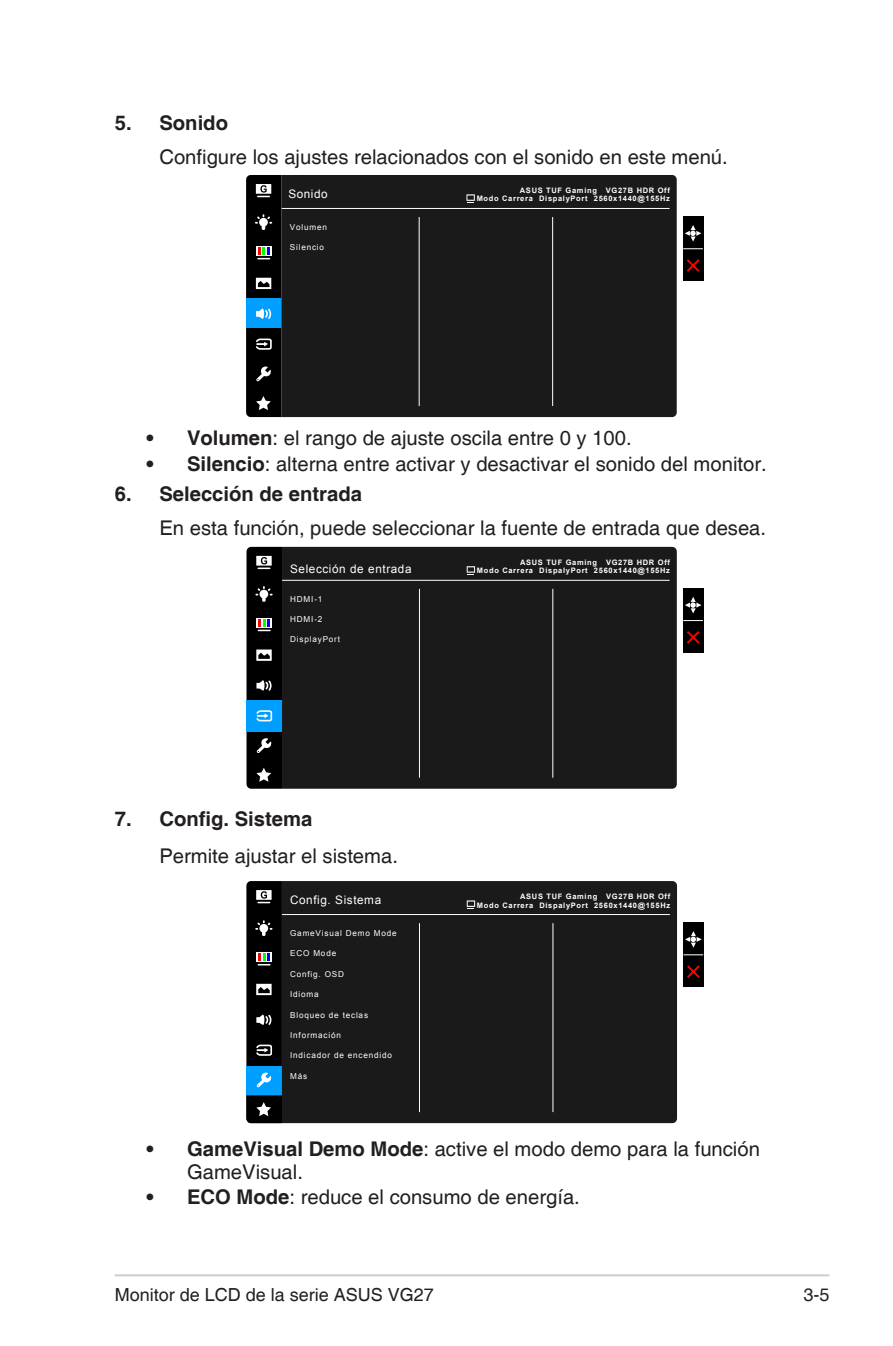
<style>
.page{position:relative;width:893px;height:1346px;background:#fff}
.page>*{position:absolute;margin:0;border:0;box-sizing:border-box;transform-origin:0 0}
.t1{font:20.25px/22.5px "Helvetica";color:#231f20}
.t2{font:700 20.25px "Helvetica";color:#231f20}
.t3{font:18px "Helvetica";color:#231f20}
.t4{font:11.7px "Arial";letter-spacing:.05em;color:#fff}
.t5{font:8.1px "Arial";letter-spacing:.1em;color:#fff}
.t6{font:700 7.42px/8.8px "Arial";letter-spacing:.09em;color:#fff;text-align:right}
.s1{font-weight:700}
</style>
<div class="page">
<hr style="left:115px;top:1274px;width:714px;height:2px;background:#d1d2d4">
<div style="left:282px;top:175px;width:395px;height:242px;background:#1a1a1a"></div>
<hr style="left:282px;top:208px;width:388px;height:1px;background:#fff">
<hr style="left:419px;top:217px;width:1px;height:189px;background:#fff">
<hr style="left:552px;top:217px;width:1px;height:189px;background:#fff">
<div style="left:683px;top:216px;width:20px;height:65px;background:#000"></div>
<svg style="left:683px;top:248px;width:20px;height:1px"></svg>
<svg style="left:685px;top:225px;width:16px;height:17px"></svg>
<svg style="left:687px;top:259px;width:12px;height:13px"></svg>
<svg style="left:466px;top:194px;width:9px;height:7px"></svg>
<svg style="left:467px;top:195px;width:7px;height:8px"></svg>
<svg style="left:246px;top:175px;width:36px;height:242px;background:#1a2c37"></svg>
<div style="left:282px;top:547px;width:395px;height:242px;background:#1a1a1a"></div>
<hr style="left:282px;top:580px;width:388px;height:1px;background:#fff">
<hr style="left:419px;top:589px;width:1px;height:189px;background:#fff">
<hr style="left:552px;top:589px;width:1px;height:189px;background:#fff">
<div style="left:683px;top:588px;width:20px;height:65px;background:#000"></div>
<svg style="left:683px;top:620px;width:20px;height:1px"></svg>
<svg style="left:685px;top:597px;width:16px;height:16px"></svg>
<svg style="left:687px;top:631px;width:12px;height:13px"></svg>
<svg style="left:467px;top:566px;width:8px;height:7px"></svg>
<svg style="left:468px;top:567px;width:6px;height:8px"></svg>
<svg style="left:247px;top:547px;width:35px;height:242px;background:#192c38"></svg>
<div style="left:282px;top:881px;width:395px;height:242px;background:#1a1a1a"></div>
<hr style="left:282px;top:914px;width:388px;height:1px;background:#fff">
<hr style="left:419px;top:923px;width:1px;height:189px;background:#fff">
<hr style="left:553px;top:923px;width:1px;height:189px;background:#fff">
<div style="left:683px;top:922px;width:20px;height:65px;background:#000"></div>
<svg style="left:683px;top:954px;width:20px;height:1px"></svg>
<svg style="left:685px;top:931px;width:17px;height:17px"></svg>
<svg style="left:687px;top:965px;width:13px;height:13px"></svg>
<svg style="left:467px;top:900px;width:8px;height:7px"></svg>
<svg style="left:468px;top:901px;width:6px;height:8px"></svg>
<svg style="left:246px;top:881px;width:36px;height:242px;background:#1e2f3a"></svg>
<p class="t2" style="left:115px;top:110px;width:115px">5. Sonido</p>
<p class="t1" style="left:159px;top:146px;width:570px">Configure los ajustes relacionados con el sonido en este menú.</p>
<p class="t6" style="left:477px;top:186px;width:195px">ASUS TUF Gaming VG27B HDR Off<br>Modo Carrera DispalyPort 2560x1440@155Hz</p>
<p class="t5" style="left:290px;top:222px;width:39px">Volumen</p>
<p class="t5" style="left:290px;top:242px;width:36px">Silencio</p>
<p class="t4" style="left:288px;top:186px;width:41px">Sonido</p>
<p class="t1" style="left:147px;top:427px;width:487px"><span class="s1">• Volumen</span>: el rango de ajuste oscila entre 0 y 100.</p>
<p class="t1" style="left:147px;top:453px;width:622px"><span class="s1">• Silencio</span>: alterna entre activar y desactivar el sonido del monitor.</p>
<p class="t2" style="left:115px;top:482px;width:249px">6. Selección de entrada</p>
<p class="t1" style="left:159px;top:518px;width:608px">En esta función, puede seleccionar la fuente de entrada que desea.</p>
<p class="t6" style="left:477px;top:558px;width:195px">ASUS TUF Gaming VG27B HDR Off<br>Modo Carrera DispalyPort 2560x1440@155Hz</p>
<p class="t5" style="left:290px;top:593px;width:34px">HDMI-1</p>
<p class="t5" style="left:290px;top:614px;width:34px">HDMI-2</p>
<p class="t5" style="left:290px;top:634px;width:51px">DisplayPort</p>
<p class="t4" style="left:290px;top:562px;width:123px">Selección de entrada</p>
<p class="t2" style="left:115px;top:806px;width:199px">7. Config. Sistema</p>
<p class="t1" style="left:159px;top:845px;width:240px">Permite ajustar el sistema.</p>
<p class="t4" style="left:290px;top:892px;width:93px">Config. Sistema</p>
<p class="t5" style="left:290px;top:928px;width:108px">GameVisual Demo Mode</p>
<p class="t5" style="left:290px;top:948px;width:48px">ECO Mode</p>
<p class="t5" style="left:290px;top:968px;width:55px">Config. OSD</p>
<p class="t5" style="left:290px;top:989px;width:30px">Idioma</p>
<p class="t5" style="left:290px;top:1009px;width:79px">Bloqueo de teclas</p>
<p class="t5" style="left:290px;top:1030px;width:52px">Información</p>
<p class="t5" style="left:290px;top:1050px;width:103px">Indicador de encendido</p>
<p class="t5" style="left:290px;top:1070px;width:19px">Más</p>
<p class="t6" style="left:477px;top:892px;width:195px">ASUS TUF Gaming VG27B HDR Off<br>Modo Carrera DispalyPort 2560x1440@155Hz</p>
<p class="t1" style="left:187px;top:1138px;width:574px;text-indent:-40px"><span class="s1">• GameVisual Demo Mode</span>: active el modo demo para la función<br>GameVisual.</p>
<p class="t1" style="left:147px;top:1186px;width:435px"><span class="s1">• ECO Mode</span>: reduce el consumo de energía.</p>
<p class="t3" style="left:115px;top:1284px;width:321px">Monitor de LCD de la serie ASUS VG27</p>
<p class="t3" style="left:803px;top:1284px;width:28px">3-5</p>
</div>
